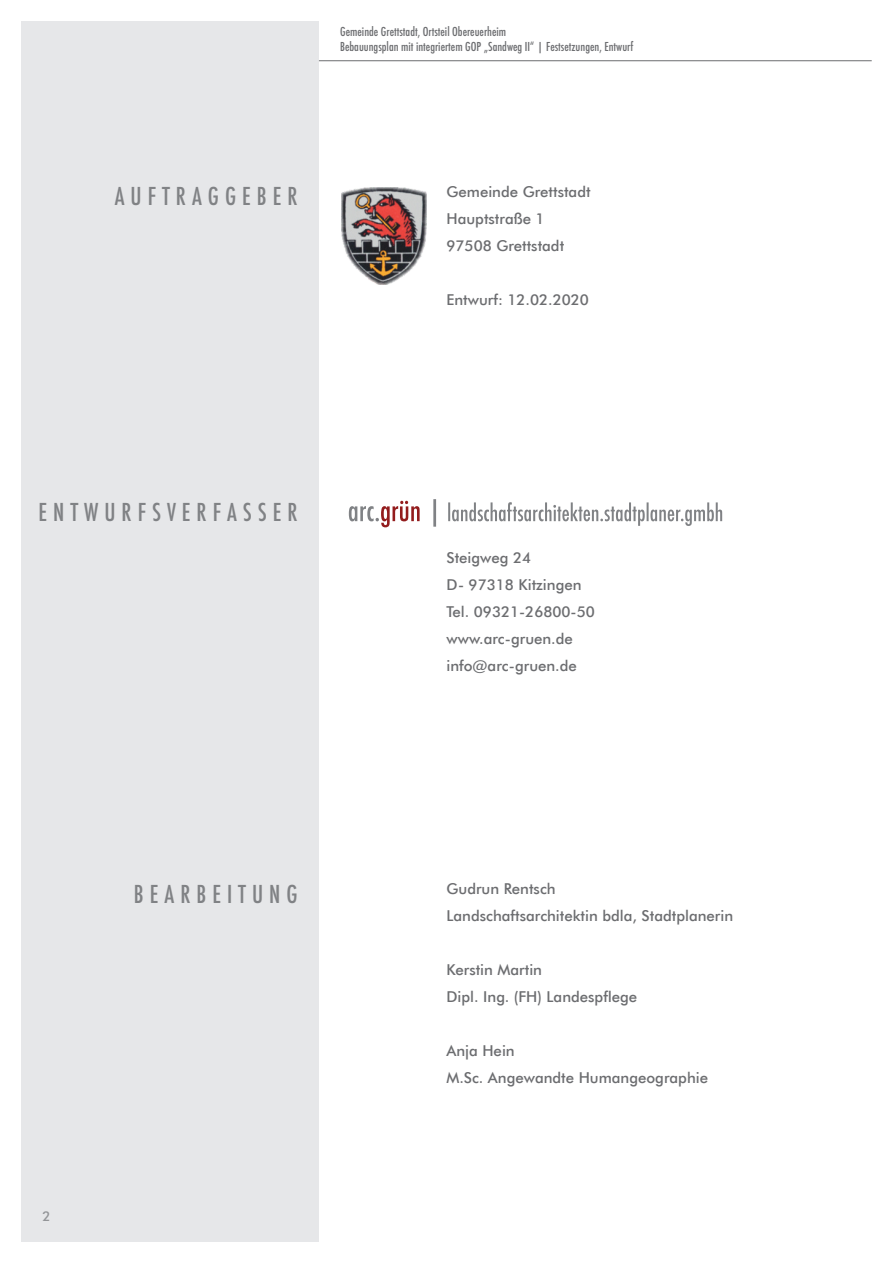
<style>
.page{position:relative;width:893px;height:1263px;background:#fff}
.page>*{position:absolute;margin:0;border:0;box-sizing:border-box;transform-origin:0 0}
.t1{font:500 condensed 24px "Futura";letter-spacing:.25em;color:#808285}
.t2{font:500 15px/27px "Futura BT";color:#6c6d70}
.t3{font:500 13.5px "Futura BT";color:#939598}
.t4{font:500 condensed 12px/14.4px "Futura";color:#6c6d70}
</style>
<div class="page">
<div style="left:21px;top:21px;width:298px;height:1221px;background:#e6e7e9"></div>
<svg style="left:433px;top:499px;width:289px;height:28px"></svg>
<svg style="left:349px;top:501px;width:71px;height:26px"></svg>
<img style="left:341px;top:187px;width:85px;height:97px">
<hr style="left:319px;top:60px;width:553px;height:1px;background:#6c6d70">
<p class="t4" style="left:340px;top:25px;width:295px">Gemeinde Grettstadt, Ortsteil Obereuerheim<br>Bebauungsplan mit integriertem GOP „Sandweg II“ | Festsetzungen, Entwurf</p>
<h1 class="t1" style="left:115px;top:181px;width:184px">AUFTRAGGEBER</h1>
<p class="t2" style="left:446px;top:178px;width:146px">Gemeinde Grettstadt<br>Hauptstraße 1<br>97508 Grettstadt</p>
<p class="t2" style="left:446px;top:286px;width:144px">Entwurf: 12.02.2020</p>
<h1 class="t1" style="left:38px;top:496px;width:261px">ENTWURFSVERFASSER</h1>
<p class="t2" style="left:446px;top:544px;width:150px">Steigweg 24<br>D- 97318 Kitzingen<br>Tel. 09321-26800-50 www.arc-gruen.de info@arc-gruen.de</p>
<h1 class="t1" style="left:134px;top:878px;width:165px">BEARBEITUNG</h1>
<p class="t3" style="left:43px;top:1207px;width:10px">2</p>
<p class="t2" style="left:446px;top:875px;width:288px">Gudrun Rentsch<br>Landschaftsarchitektin bdla, Stadtplanerin</p>
<p class="t2" style="left:446px;top:956px;width:192px">Kerstin Martin<br>Dipl. Ing. (FH) Landespflege</p>
<p class="t2" style="left:446px;top:1037px;width:263px">Anja Hein<br>M.Sc. Angewandte Humangeographie</p>
</div>
